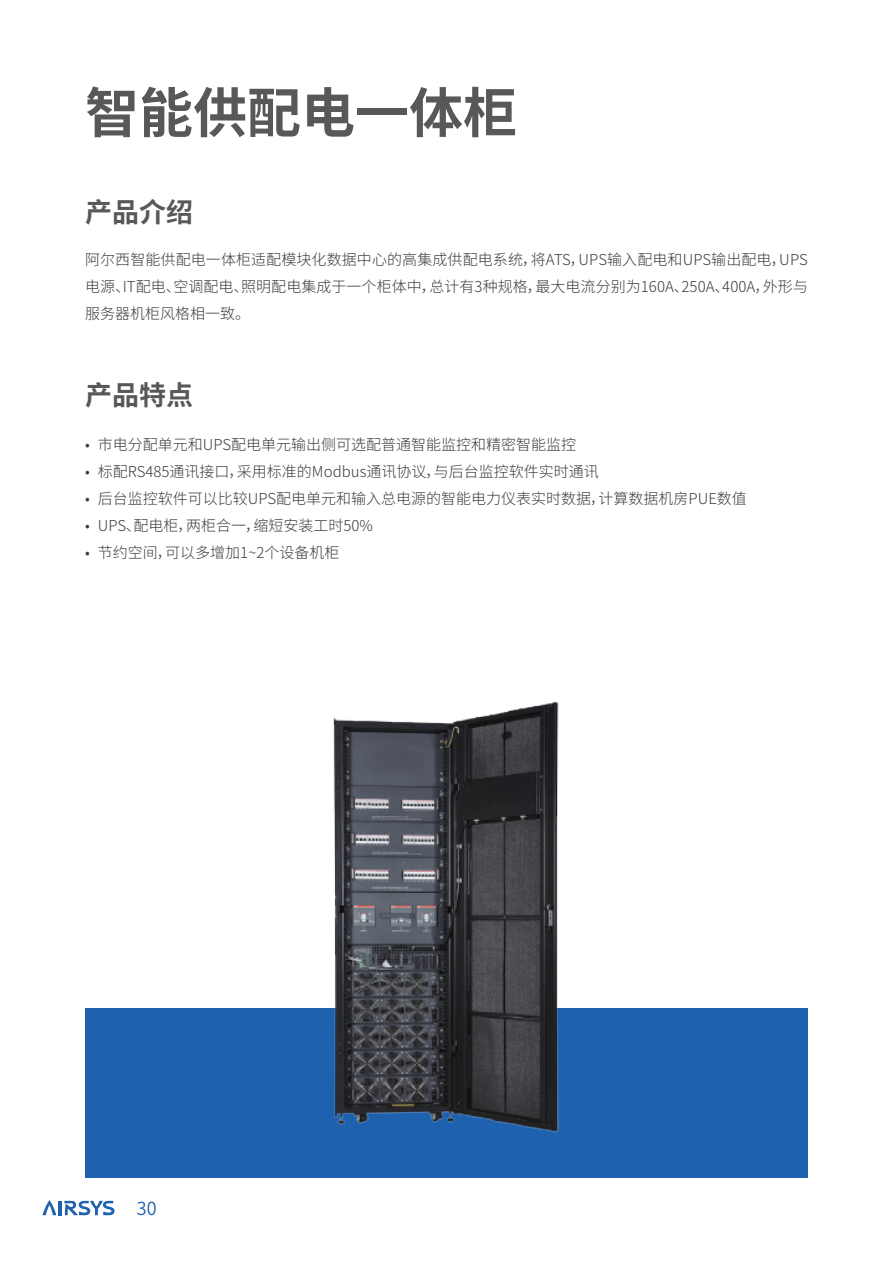
<style>
.page{position:relative;width:893px;height:1263px;background:#fff}
.page>*{position:absolute;margin:0;border:0;box-sizing:border-box;transform-origin:0 0}
.t1{font:700 54px "Source Han Sans CN";color:#595757}
.t2{font:700 27px "Source Han Sans CN";color:#595757}
.t3{font:18px "Source Han Sans CN";color:#1e61ae}
.t4{font:300 15px/27px "Source Han Sans CN";color:#3e3a39;text-align:justify}
</style>
<div class="page">
<hr style="left:58px;top:1201px;width:3px;height:14px;background:#1e61ae">
<svg style="left:43px;top:1200px;width:13px;height:15px"></svg>
<svg style="left:64px;top:1201px;width:51px;height:14px"></svg>
<div style="left:85px;top:1009px;width:723px;height:169px;background:#1e61ae"></div>
<img style="left:322px;top:702px;width:249px;height:431px">
<h1 class="t1" style="left:85px;top:82px;width:433px">智能供配电一体柜</h1>
<h2 class="t2" style="left:85px;top:196px;width:109px">产品介绍</h2>
<p class="t4" style="left:85px;top:246px;width:724px">阿尔西智能供配电一体柜适配模块化数据中心的高集成供配电系统，将ATS，UPS输入配电和UPS输出配电，UPS电源、IT配电、空调配电、照明配电集成于一个柜体中，总计有3种规格，最大电流分别为160A、250A、400A，外形与服务器机柜风格相一致。</p>
<h2 class="t2" style="left:85px;top:380px;width:109px">产品特点</h2>
<p class="t4" style="left:85px;top:431px;width:493px">• 市电分配单元和UPS配电单元输出侧可选配普通智能监控和精密智能监控</p>
<p class="t4" style="left:85px;top:458px;width:515px">• 标配RS485通讯接口，采用标准的Modbus通讯协议，与后台监控软件实时通讯</p>
<p class="t4" style="left:85px;top:485px;width:663px">• 后台监控软件可以比较UPS配电单元和输入总电源的智能电力仪表实时数据，计算数据机房PUE数值</p>
<p class="t4" style="left:85px;top:512px;width:290px">• UPS、配电柜，两柜合一，缩短安装工时50%</p>
<p class="t4" style="left:85px;top:539px;width:256px">• 节约空间，可以多增加1~2个设备机柜</p>
<p class="t3" style="left:137px;top:1198px;width:21px">30</p>
</div>
